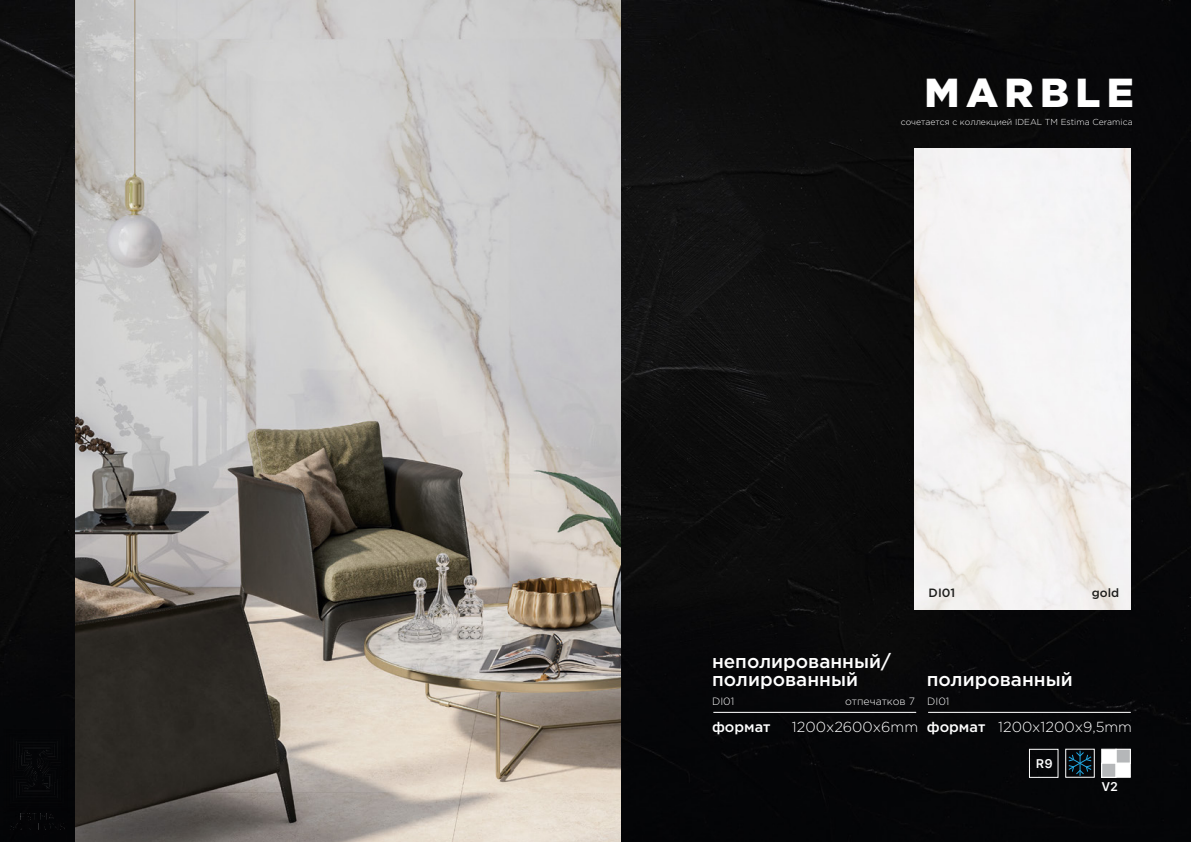
<style>
.page{position:relative;width:1191px;height:842px;background:#fff}
.page>*{position:absolute;margin:0;border:0;box-sizing:border-box;transform-origin:0 0}
.t1{font:900 40.5px "Gotham Pro";letter-spacing:.16em;color:#fff}
.t2{font:500 18.9px/18px "Gotham Pro";color:#fff}
.t3{font:300 14.5px "Gotham Pro";color:#fff}
.t4{font:500 14.5px "Gotham Pro";color:#fff}
.t5{font:600 12.5px "SFUI Text";color:#fff}
.t6{font:500 12px "Gotham Pro";color:#1d1d1b}
.t7{font:300 10.6px "Gotham Pro";color:#fff}
.t8{font:300 8.7px "Gotham Pro";color:#fff}
</style>
<div class="page">
<img style="left:620px;top:0;width:571px;height:842px">
<img style="left:914px;top:149px;width:216px;height:460px">
<hr style="left:928px;top:712px;width:202px;height:1px;background:#fff">
<hr style="left:713px;top:712px;width:203px;height:1px;background:#fff">
<img style="left:74px;top:0;width:546px;height:842px">
<svg style="left:1065px;top:749px;width:29px;height:29px"></svg>
<div style="left:1115px;top:749px;width:15px;height:14px;background:#b5b7b9;border:1px solid #fff"></div>
<div style="left:1101px;top:749px;width:15px;height:14px;background:#fff;border:1px solid #fff"></div>
<div style="left:1101px;top:763px;width:15px;height:14px;background:#b5b7b9;border:1px solid #fff"></div>
<div style="left:1115px;top:763px;width:15px;height:14px;background:#fff;border:1px solid #fff"></div>
<div style="left:1029px;top:749px;width:29px;height:29px;border:1px solid #fff"></div>
<img style="left:0;top:0;width:74px;height:842px">
<div style="left:5px;top:729px;width:65px;height:100px;background:#040507"></div>
<h1 class="t1" style="left:924px;top:69px;width:211px">MARBLE</h1>
<p class="t8" style="left:900px;top:118px;width:233px">сочетается с коллекцией IDEAL TM Estima Ceramica</p>
<h3 class="t6" style="left:928px;top:586px;width:28px">DI01</h3>
<h3 class="t6" style="left:1091px;top:586px;width:29px">gold</h3>
<h2 class="t2" style="left:712px;top:652px;width:180px">неполированный/ полированный</h2>
<h3 class="t4" style="left:712px;top:718px;width:60px">формат</h3>
<h3 class="t3" style="left:792px;top:718px;width:128px">1200x2600x6mm</h3>
<p class="t7" style="left:712px;top:696px;width:24px">DI01</p>
<p class="t7" style="left:845px;top:696px;width:72px">отпечатков 7</p>
<h2 class="t2" style="left:926px;top:670px;width:147px">полированный</h2>
<h3 class="t4" style="left:926px;top:718px;width:60px">формат</h3>
<p class="t7" style="left:927px;top:696px;width:24px">DI01</p>
<h3 class="t3" style="left:998px;top:718px;width:135px">1200x1200x9,5mm</h3>
<h3 class="t5" style="left:1035px;top:754px;width:18px">R9</h3>
<h3 class="t5" style="left:1101px;top:778px;width:18px">V2</h3>
</div>
